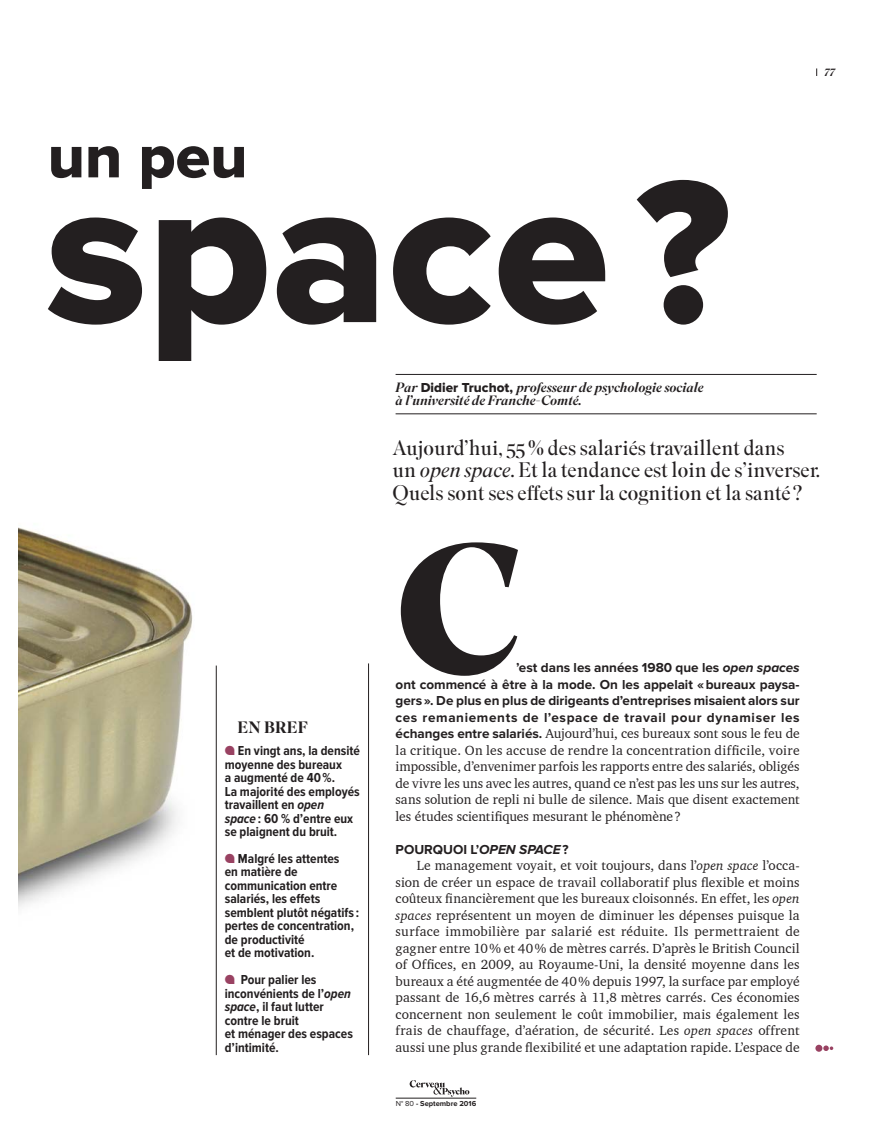
<style>
.page{position:relative;width:872px;height:1127px;background:#fff}
.page>*{position:absolute;margin:0;border:0;box-sizing:border-box;transform-origin:0 0}
.titre_proxima{font:211.2px "Proxima Nova Extrabld";color:#231f20}
.texte_charter_pour_l{font:900 180px "Superior Title";color:#231f20}
.titre_proxima-2{font:63px "Proxima Nova Extrabld";color:#231f20}
.chapo_superior{font:300 21px/22.5px "Superior Title";color:#231f20}
.en_bref_rubrique{font:500 16.5px "Superior Title";letter-spacing:.005em;color:#231f20}
.texte_charter{font:13.5px/16.5px "Charter BT";color:#231f20;text-align:justify}
.texte_charter_pour_l-2{font:13.5px/16.5px "Charter BT";letter-spacing:-.01em;color:#231f20;text-align:justify}
.t1{font:700 13.5px/13.5px "Proxima Nova Cond";color:#231f20}
.signature{font:italic 500 13.5px/13.5px "Superior Title";color:#231f20}
.inter{font:700 13.5px "Proxima Nova";color:#231f20}
.t2{font:italic 500 10.5px "Superior Title";color:#231f20}
.t3{font:700 7.5px "Proxima Nova";color:#231f20}
.s1{font-size:210px}
.s2{font-family:"Proxima Nova Extrabld";font-weight:400;font-style:normal}
.s3{font-family:"IFC P Puce";font-weight:400;color:#994262}
.s4{font-style:italic}
.s5{font-family:"Proxima Nova";font-weight:700}
.s6{font-family:"Proxima Nova";font-weight:700;font-style:italic}
.s7{font-weight:400}
</style>
<div class="page">
<img style="left:19px;top:527px;width:197px;height:497px">
<hr style="left:368px;top:663px;width:1px;height:392px;background:#231f20">
<hr style="left:216px;top:665px;width:1px;height:390px;background:#231f20">
<div style="left:815px;top:1045px;width:7px;height:7px;background:#994262;border-radius:50%"></div>
<svg style="left:823px;top:1045px;width:10px;height:6px"></svg>
<hr style="left:395px;top:374px;width:421px;height:1px;background:#231f20">
<hr style="left:395px;top:413px;width:421px;height:1px;background:#231f20">
<svg style="left:409px;top:1080px;width:60px;height:16px"></svg>
<hr style="left:396px;top:1098px;width:80px;height:1px;background:#231f20">
<p class="titre_proxima-2" style="left:48px;top:120px;width:201px">un peu</p>
<p class="titre_proxima" style="left:45px;top:130px;width:687px">space <span class="s1">?</span></p>
<p class="signature" style="left:395px;top:380px;width:309px">Par <span class="s2">Didier Truchot,</span> professeur de psychologie sociale à l’université de Franche-Comté.</p>
<p class="t2" style="left:824px;top:66px;width:12px">77</p>
<p class="en_bref_rubrique" style="left:238px;top:717px;width:72px">EN BREF</p>
<p class="t1" style="left:225px;top:745px;width:137px"><span class="s3">£</span> En vingt ans, la densité moyenne des bureaux<br>a augmenté de 40 %.<br>La majorité des employés travaillent en <span class="s4">open<br>space</span> : 60 % d’entre eux se plaignent du bruit.</p>
<p class="t1" style="left:225px;top:852px;width:136px"><span class="s3">£</span> Malgré les attentes<br>en matière de communication entre salariés, les effets semblent plutôt négatifs : pertes de concentration, de productivité<br>et de motivation.</p>
<p class="t1" style="left:225px;top:974px;width:130px"><span class="s3">£</span> Pour palier les inconvénients de l’<span class="s4">open space</span>, il faut lutter contre le bruit<br>et ménager des espaces d’intimité.</p>
<p class="chapo_superior" style="left:392px;top:437px;width:429px">Aujourd’hui, 55% des salariés travaillent dans<br>un <span class="s4">open space</span>. Et la tendance est loin de s’inverser.<br>Quels sont ses effets sur la cognition et la santé ?</p>
<p class="texte_charter_pour_l" style="left:395px;top:495px;width:132px">C</p>
<p class="texte_charter_pour_l-2" style="left:395px;top:659px;width:405px;text-indent:121px"><span class="s5">’est dans les années 1980 que les</span> <span class="s6">open spaces </span><span class="s5">ont commencé à être à la mode. On les appelait « bureaux paysa&shy;gers ». De plus en plus de dirigeants d’entreprises misaient alors sur ces remaniements de l’espace de travail pour dynamiser les échanges entre salariés.</span> Aujourd’hui, ces bureaux sont sous le feu de la critique. On les accuse de rendre la concentration difficile, voire impossible, d’envenimer parfois les rapports entre des salariés, obligés de vivre les uns avec les autres, quand ce n’est pas les uns sur les autres, sans solution de repli ni bulle de silence. Mais que disent exactement les études scientifiques mesurant le phénomène?</p>
<p class="inter" style="left:395px;top:841px;width:174px">POURQUOI L’<span class="s4">OPEN SPACE</span> ?</p>
<p class="texte_charter" style="left:395px;top:857px;width:405px;text-indent:21px">Le management voyait, et voit toujours, dans l’<span class="s4">open space</span> l’occa&shy;sion de créer un espace de travail collaboratif plus flexible et moins coûteux financièrement que les bureaux cloisonnés. En effet, les <span class="s4">open spaces</span> représentent un moyen de diminuer les dépenses puisque la surface immobilière par salarié est réduite. Ils permettraient de gagner entre 10% et 40% de mètres carrés. D’après le British Council of Offices, en 2009, au Royaume-Uni, la densité moyenne dans les bureaux a été augmentée de 40% depuis 1997, la surface par employé passant de 16,6 mètres carrés à 11,8 mètres carrés. Ces économies concernent non seulement le coût immobilier, mais également les frais de chauffage, d’aération, de sécurité. Les <span class="s4">open spaces</span> offrent aussi une plus grande flexibilité et une adaptation rapide. L’espace de</p>
<p class="t3" style="left:396px;top:1099px;width:82px"><span class="s7">N° 80</span> - Septembre 2016</p>
</div>
